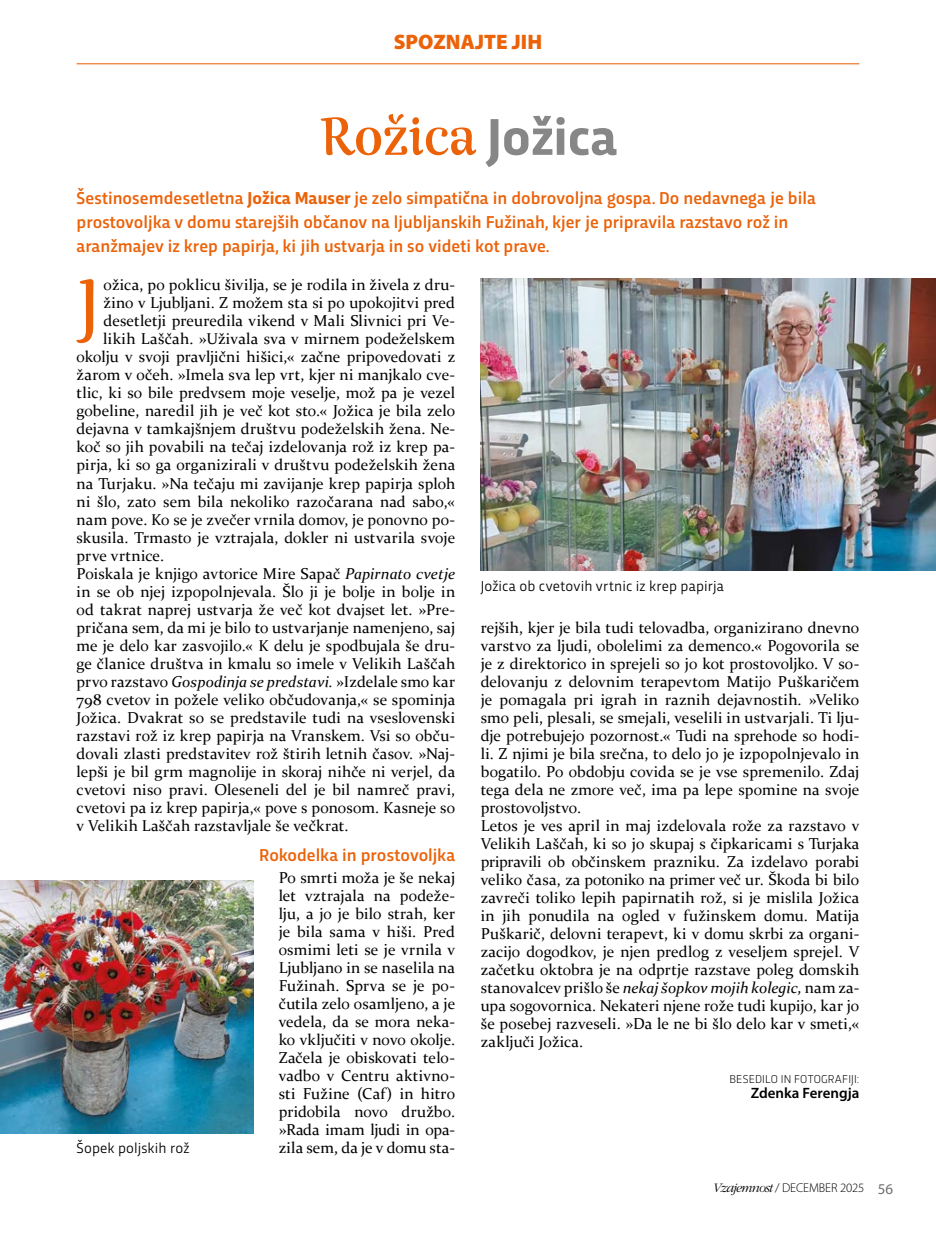
<style>
.page{position:relative;width:936px;height:1234px;background:#fff}
.page>*{position:absolute;margin:0;border:0;box-sizing:border-box;transform-origin:0 0}
.t1{font:67.35px "Rumba Std Large";color:#eb6209}
.t2{font:54px "Rumba Std Large";color:#eb6209}
.t3{font:900 21px "Myriad Pro";color:#eb6209}
.t4{font:500 18px/24px "Trasandina";color:#eb6209}
.t5{font:15.75px/18px "Constantia";letter-spacing:.005em;color:#000}
.t6{font:15px "Trasandina";letter-spacing:.01em;color:#000}
.t7{font:600 15px "Myriad Pro";color:#000}
.t8{font:300 12.75px "Myriad Pro";letter-spacing:-.01em;color:#000}
.t9{font:300 12px "Trasandina";letter-spacing:.02em;color:#000}
.s1{font-family:"Trasandina";font-weight:700;color:#878787}
.s2{font-weight:700}
.s3{font-style:italic}
.s4{font-family:"ITC Garamond Std";font-style:italic;font-size:13.5px}
.s5{font-weight:400;font-size:15px;color:#706f6f}
</style>
<div class="page">
<img style="left:480px;top:278px;width:455px;height:292px">
<img style="left:0;top:880px;width:253px;height:252px">
<hr style="left:77px;top:63px;width:782px;height:1px;background:#eb6209">
<h3 class="t3" style="left:394px;top:28px;width:150px">SPOZNAJTE JIH</h3>
<h2 class="t2" style="left:319px;top:105px;width:300px">Rožica <span class="s1">Jožica</span></h2>
<p class="t4" style="left:77px;top:184px;width:740px">Šestinosemdesetletna <span class="s2">Jožica Mauser</span> je zelo simpatična in dobrovoljna gospa. Do nedavnega je bila prostovoljka v domu starejših občanov na ljubljanskih Fužinah, kjer je pripravila razstavo rož in aranžmajev iz krep papirja, ki jih ustvarja in so videti kot prave.</p>
<h1 class="t1" style="left:75px;top:263px;width:26px">J</h1>
<p class="t5" style="left:104px;top:275px;width:353px">ožica, po poklicu šivilja, se je rodila in živela z dru-</p>
<p class="t5" style="left:104px;top:293px;width:353px">žino v Ljubljani. Z možem sta si po upokojitvi pred</p>
<p class="t5" style="left:104px;top:311px;width:353px">desetletji preuredila vikend v Mali Slivnici pri Ve-</p>
<p class="t5" style="left:103px;top:329px;width:353px">likih Laščah. »Uživala sva v mirnem podeželskem</p>
<p class="t5" style="left:77px;top:347px;width:380px">okolju v svoji pravljični hišici,« začne pripovedovati z</p>
<p class="t5" style="left:77px;top:365px;width:380px">žarom v očeh. »Imela sva lep vrt, kjer ni manjkalo cve-</p>
<p class="t5" style="left:77px;top:383px;width:380px">tlic, ki so bile predvsem moje veselje, mož pa je vezel</p>
<p class="t5" style="left:77px;top:401px;width:380px">gobeline, naredil jih je več kot sto.« Jožica je bila zelo</p>
<p class="t5" style="left:77px;top:419px;width:380px">dejavna v tamkajšnjem društvu podeželskih žena. Ne-</p>
<p class="t5" style="left:77px;top:437px;width:380px">koč so jih povabili na tečaj izdelovanja rož iz krep pa-</p>
<p class="t5" style="left:77px;top:455px;width:380px">pirja, ki so ga organizirali v društvu podeželskih žena</p>
<p class="t5" style="left:77px;top:473px;width:380px">na Turjaku. »Na tečaju mi zavijanje krep papirja sploh</p>
<p class="t5" style="left:77px;top:491px;width:380px">ni šlo, zato sem bila nekoliko razočarana nad sabo,«</p>
<p class="t5" style="left:77px;top:509px;width:380px">nam pove. Ko se je zvečer vrnila domov, je ponovno po-</p>
<p class="t5" style="left:77px;top:527px;width:380px">skusila. Trmasto je vztrajala, dokler ni ustvarila svoje</p>
<p class="t5" style="left:77px;top:545px;width:89px">prve vrtnice.</p>
<p class="t5" style="left:77px;top:563px;width:380px">Poiskala je knjigo avtorice Mire Sapač <span class="s3">Papirnato cvetje</span></p>
<p class="t5" style="left:77px;top:581px;width:380px">in se ob njej izpopolnjevala. Šlo ji je bolje in bolje in</p>
<p class="t5" style="left:77px;top:599px;width:380px">od takrat naprej ustvarja že več kot dvajset let. »Pre-</p>
<p class="t5" style="left:77px;top:617px;width:380px">pričana sem, da mi je bilo to ustvarjanje namenjeno, saj</p>
<p class="t5" style="left:77px;top:635px;width:380px">me je delo kar zasvojilo.« K delu je spodbujala še dru-</p>
<p class="t5" style="left:77px;top:653px;width:380px">ge članice društva in kmalu so imele v Velikih Laščah</p>
<p class="t5" style="left:77px;top:671px;width:380px">prvo razstavo <span class="s3">Gospodinja se predstavi.</span> »Izdelale smo kar</p>
<p class="t5" style="left:77px;top:689px;width:380px">798 cvetov in požele veliko občudovanja,« se spominja</p>
<p class="t5" style="left:77px;top:707px;width:380px">Jožica. Dvakrat so se predstavile tudi na vseslovenski</p>
<p class="t5" style="left:77px;top:725px;width:380px">razstavi rož iz krep papirja na Vranskem. Vsi so obču-</p>
<p class="t5" style="left:77px;top:743px;width:380px">dovali zlasti predstavitev rož štirih letnih časov. »Naj-</p>
<p class="t5" style="left:77px;top:761px;width:380px">lepši je bil grm magnolije in skoraj nihče ni verjel, da</p>
<p class="t5" style="left:77px;top:779px;width:380px">cvetovi niso pravi. Oleseneli del je bil namreč pravi,</p>
<p class="t5" style="left:77px;top:797px;width:380px">cvetovi pa iz krep papirja,« pove s ponosom. Kasneje so</p>
<p class="t5" style="left:77px;top:815px;width:273px">v Velikih Laščah razstavljale še večkrat.</p>
<p class="t4" style="left:259px;top:841px;width:197px">Rokodelka in prostovoljka</p>
<p class="t6" style="left:480px;top:574px;width:245px">Jožica ob cvetovih vrtnic iz krep papirja</p>
<p class="t5" style="left:480px;top:617px;width:380px">rejših, kjer je bila tudi telovadba, organizirano dnevno varstvo za ljudi, obolelimi za demenco.« Pogovorila se je z direktorico in sprejeli so jo kot prostovoljko. V so&shy;delovanju z delovnim terapevtom Matijo Puškaričem je pomagala pri igrah in raznih dejavnostih. »Veliko smo peli, plesali, se smejali, veselili in ustvarjali. Ti lju&shy;dje potrebujejo pozornost.« Tudi na sprehode so hodi&shy;li. Z njimi je bila srečna, to delo jo je izpopolnjevalo in bogatilo. Po obdobju covida se je vse spremenilo. Zdaj tega dela ne zmore več, ima pa lepe spomine na svoje prostovoljstvo.<br>Letos je ves april in maj izdelovala rože za razstavo v Velikih Laščah, ki so jo skupaj s čipkaricami s Turjaka pripravili ob občinskem prazniku. Za izdelavo porabi veliko časa, za potoniko na primer več ur. Škoda bi bilo zavreči toliko lepih papirnatih rož, si je mislila Jožica in jih ponudila na ogled v fužinskem domu. Matija Puškarič, delovni terapevt, ki v domu skrbi za organi&shy;zacijo dogodkov, je njen predlog z veseljem sprejel. V začetku oktobra je na odprtje razstave poleg domskih stanovalcev prišlo še <span class="s3">nekaj šopkov mojih kolegic,</span> nam za&shy;upa sogovornica. Nekateri njene rože tudi kupijo, kar jo še posebej razveseli. »Da le ne bi šlo delo kar v smeti,« zaključi Jožica.</p>
<p class="t9" style="left:729px;top:1069px;width:131px">BESEDILO IN FOTOGRAFIJI:</p>
<p class="t7" style="left:750px;top:1083px;width:110px">Zdenka Ferengja</p>
<p class="t5" style="left:279px;top:867px;width:178px;text-align:justify">Po smrti moža je še nekaj let vztrajala na podeže&shy;lju, a jo je bilo strah, ker je bila sama v hiši. Pred osmimi leti se je vrnila v Ljubljano in se naselila na Fužinah. Sprva se je po&shy;čutila zelo osamljeno, a je vedela, da se mora neka&shy;ko vključiti v novo okolje.<br>Začela je obiskovati telo&shy;vadbo v Centru aktivno&shy;sti Fužine (Caf) in hitro pridobila novo družbo. »Rada imam ljudi in opa&shy;zila sem, da je v domu sta-</p>
<p class="t6" style="left:77px;top:1136px;width:114px">Šopek poljskih rož</p>
<p class="t8" style="left:712px;top:1179px;width:182px"><span class="s4">Vzajemnost</span> / DECEMBER 2025 <span class="s5">56</span></p>
</div>
